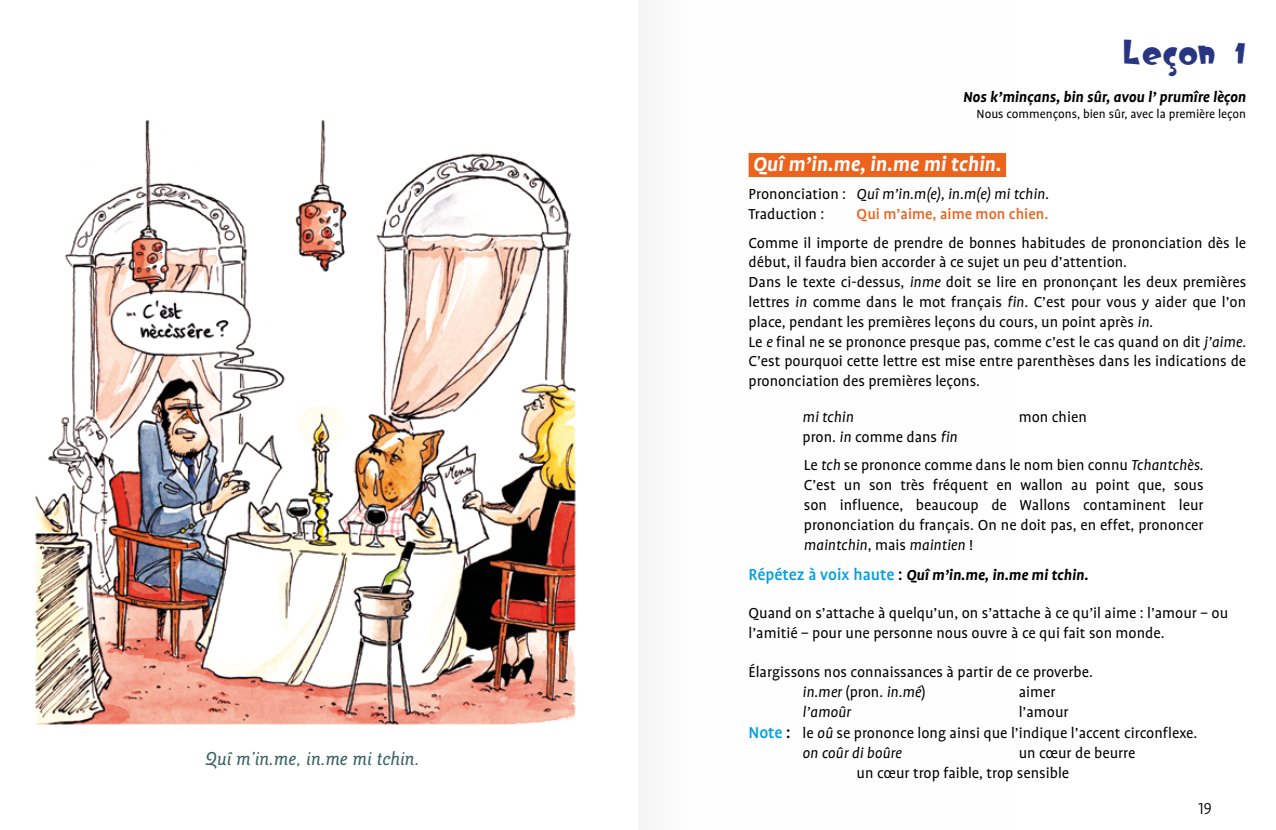
<style>
.page{position:relative;width:1276px;height:830px;background:#fff}
.page>*{position:absolute;margin:0;border:0;box-sizing:border-box;transform-origin:0 0}
.t1{font:30px "Oogie Boogie";letter-spacing:.1em;color:#283583}
.t2{font:italic 700 22.5px "Profile OT";color:#fff}
.t3{font:italic 500 19.5px "Goudy Sans";color:#386161}
.t4{font:300 18px "Profile OT";color:#000}
.t5{font:16.5px/19.8px "Profile OT";color:#000}
.t6{font:italic 700 16.5px "Profile OT";color:#000}
.t7{font:italic 16.5px/19.8px "Profile OT";color:#000}
.t8{font:500 16.5px "Profile OT";color:#ec631c}
.t9{font:13.5px "Profile OT";color:#000}
.s1{font-style:normal}
.s2{font-style:italic}
.s3{font-weight:500;font-style:normal;font-size:18px;color:#009fe3}
.s4{font-weight:500;font-style:normal;font-size:18px}
.s5{font-weight:500;font-size:18px;color:#009fe3}
.s6{font-weight:500;font-size:18px}
</style>
<div class="page">
<div style="left:748px;top:153px;width:258px;height:24px;background:#ec631c"></div>
<img style="left:35px;top:120px;width:541px;height:605px">
<p class="t3" style="left:206px;top:748px;width:215px">Quî m’in.me, in.me mi tchin.</p>
<h1 class="t1" style="left:1124px;top:36px;width:124px">Leçon 1</h1>
<p class="t6" style="left:963px;top:88px;width:284px">Nos k’minçans, bin sûr, avou l’ prumîre lèçon</p>
<p class="t9" style="left:976px;top:107px;width:271px">Nous commençons, bien sûr, avec la première leçon</p>
<h2 class="t2" style="left:753px;top:151px;width:250px">Quî m’in.me, in.me mi tchin.</h2>
<p class="t7" style="left:748px;top:185px;width:302px"><span class="s1">Prononciation :</span> quî m’in.m(e), in.m(e) mi tchin.<br><span class="s1">Traduction :</span></p>
<p class="t8" style="left:856px;top:205px;width:193px">qui m’aime, aime mon chien.</p>
<p class="t5" style="left:748px;top:233px;width:499px">Comme il importe de prendre de bonnes habitudes de prononciation dès le début, il faudra bien accorder à ce sujet un peu d’attention.<br>Dans le texte ci-dessus, <span class="s2">inme</span> doit se lire en prononçant les deux premières lettres <span class="s2">in</span> comme dans le mot français <span class="s2">fin</span>. C’est pour vous y aider que l’on place, pendant les premières leçons du cours, un point après <span class="s2">in.<br></span>Le <span class="s2">e</span> final ne se prononce presque pas, comme c’est le cas quand on dit <span class="s2">j’aime</span>.<br>C’est pourquoi cette lettre est mise entre parenthèses dans les indications de prononciation des premières leçons.</p>
<p class="t7" style="left:802px;top:407px;width:53px">mi tchin</p>
<p class="t5" style="left:1018px;top:407px;width:70px">mon chien</p>
<p class="t5" style="left:802px;top:423px;width:402px;line-height:28.3px">pron. <span class="s2">in</span> comme dans <span class="s2">fin<br></span>Le <span class="s2">tch</span> se prononce comme dans le nom bien connu <span class="s2">Tchantchès.</span></p>
<p class="t5" style="left:804px;top:475px;width:401px;text-align:justify">C’est un son très fréquent en wallon au point que, sous son influence, beaucoup de Wallons contaminent leur prononciation du français. On ne doit pas, en effet, prononcer <span class="s2">maintchin</span>, mais <span class="s2">maintien</span> !</p>
<p class="t6" style="left:748px;top:565px;width:341px"><span class="s3">Répétez à voix haute</span> <span class="s4">:</span> Quî m’in.me, in.me mi tchin.</p>
<p class="t5" style="left:748px;top:602px;width:481px">Quand on s’attache à quelqu’un, on s’attache à ce qu’il aime : l’amour – ou l’amitié – pour une personne nous ouvre à ce qui fait son monde.</p>
<p class="t5" style="left:802px;top:662px;width:292px;text-indent:-54px">Élargissons nos connaissances à partir de ce proverbe. <span class="s2">in.mer</span> (pron. <span class="s2">in.mé</span>)</p>
<p class="t5" style="left:1018px;top:682px;width:38px">aimer</p>
<p class="t5" style="left:748px;top:701px;width:450px;line-height:21.6px;text-indent:270px">l’amour<br><span class="s5">Note</span> <span class="s6">:</span> le <span class="s2">oû</span> se prononce long ainsi que l’indique l’accent circonflexe.</p>
<p class="t7" style="left:802px;top:743px;width:101px">on coûr di boûre</p>
<p class="t7" style="left:802px;top:701px;width:50px">l’amoûr</p>
<p class="t5" style="left:856px;top:743px;width:280px;text-indent:162px">un cœur de beurre un cœur trop faible, trop sensible</p>
<p class="t4" style="left:1198px;top:797px;width:16px">19</p>
</div>
